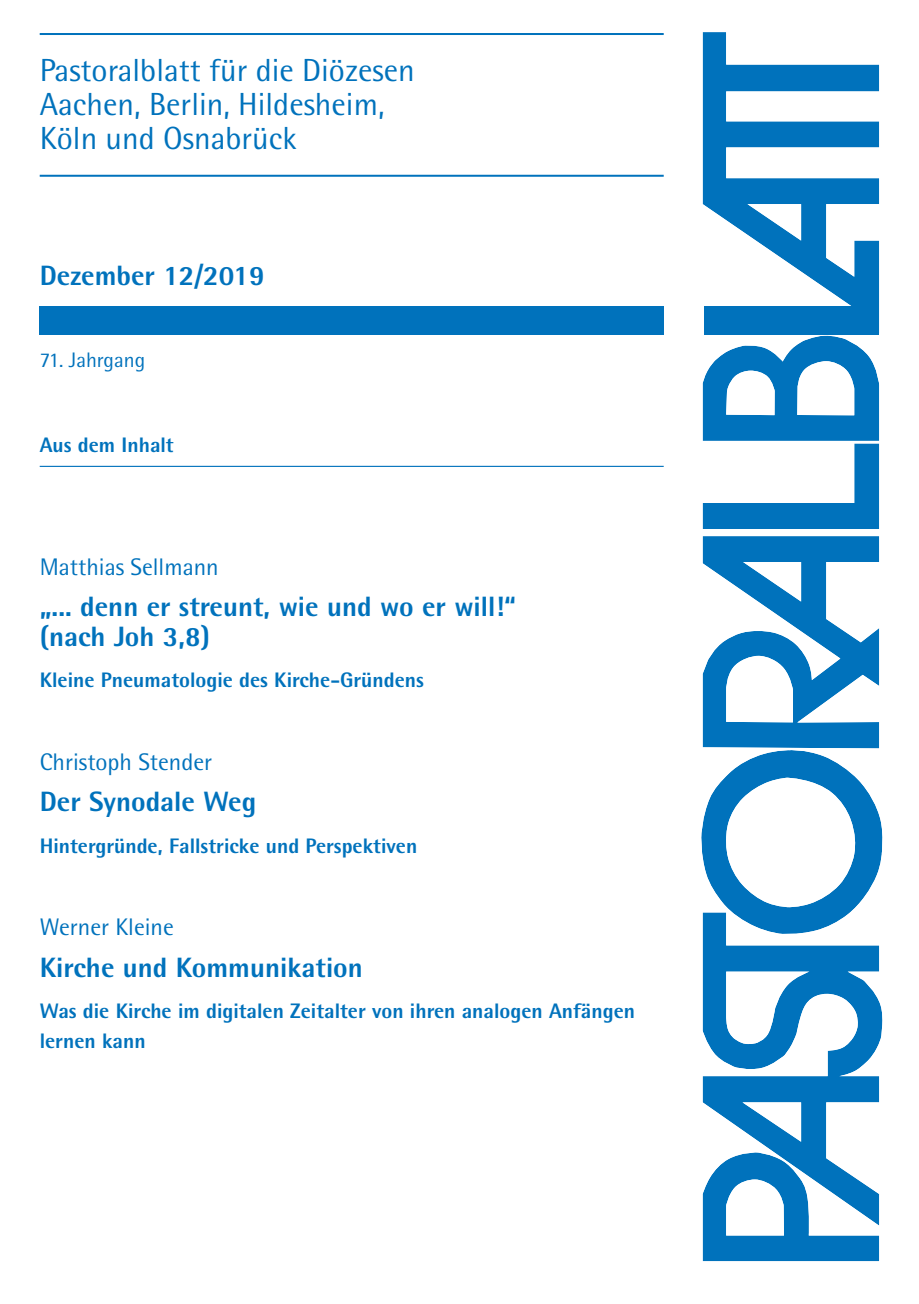
<style>
.page{position:relative;width:919px;height:1304px;background:#fff}
.page>*{position:absolute;margin:0;border:0;box-sizing:border-box;transform-origin:0 0}
.t1{font:32px/34px "Rotis Semi Sans";color:#0072bc}
.t2{font:800 28px/30px "Rotis Semi Sans";color:#0072bc}
.t3{font:24px "Rotis Semi Sans";color:#0072bc}
.t4{font:800 21px/30px "Rotis Semi Sans";color:#0072bc}
.t5{font:21px "Rotis Semi Sans";color:#0072bc}
</style>
<div class="page">
<hr style="left:40px;top:466px;width:623px;height:1px;background:#0072bc">
<div style="left:40px;top:306px;width:839px;height:28px;background:#0072bc"></div>
<img style="left:701px;top:32px;width:182px;height:1229px">
<div style="left:663px;top:306px;width:40px;height:28px;background:#fff"></div>
<hr style="left:40px;top:33px;width:623px;height:2px;background:#0072bc">
<hr style="left:40px;top:175px;width:623px;height:2px;background:#0072bc">
<h1 class="t1" style="left:40px;top:56px;width:376px">Pastoralblatt für die Diözesen<br>Aachen, Berlin, Hildesheim,<br>Köln und Osnabrück</h1>
<h2 class="t2" style="left:40px;top:263px;width:226px">Dezember 12/2019</h2>
<p class="t5" style="left:40px;top:353px;width:107px">71. Jahrgang</p>
<p class="t4" style="left:40px;top:432px;width:135px">Aus dem Inhalt</p>
<p class="t3" style="left:40px;top:558px;width:180px">Matthias Sellmann</p>
<h2 class="t2" style="left:40px;top:594px;width:478px">„... denn er streunt, wie und wo er will!“ (nach Joh 3,8)</h2>
<p class="t4" style="left:40px;top:667px;width:385px">Kleine Pneumatologie des Kirche-Gründens</p>
<p class="t3" style="left:40px;top:753px;width:174px">Christoph Stender</p>
<h2 class="t2" style="left:40px;top:790px;width:218px">Der Synodale Weg</h2>
<p class="t4" style="left:40px;top:833px;width:379px">Hintergründe, Fallstricke und Perspektiven</p>
<p class="t3" style="left:40px;top:919px;width:136px">Werner Kleine</p>
<h2 class="t2" style="left:40px;top:955px;width:324px">Kirche und Kommunikation</h2>
<p class="t4" style="left:40px;top:998px;width:597px">Was die Kirche im digitalen Zeitalter von ihren analogen Anfängen lernen kann</p>
</div>
